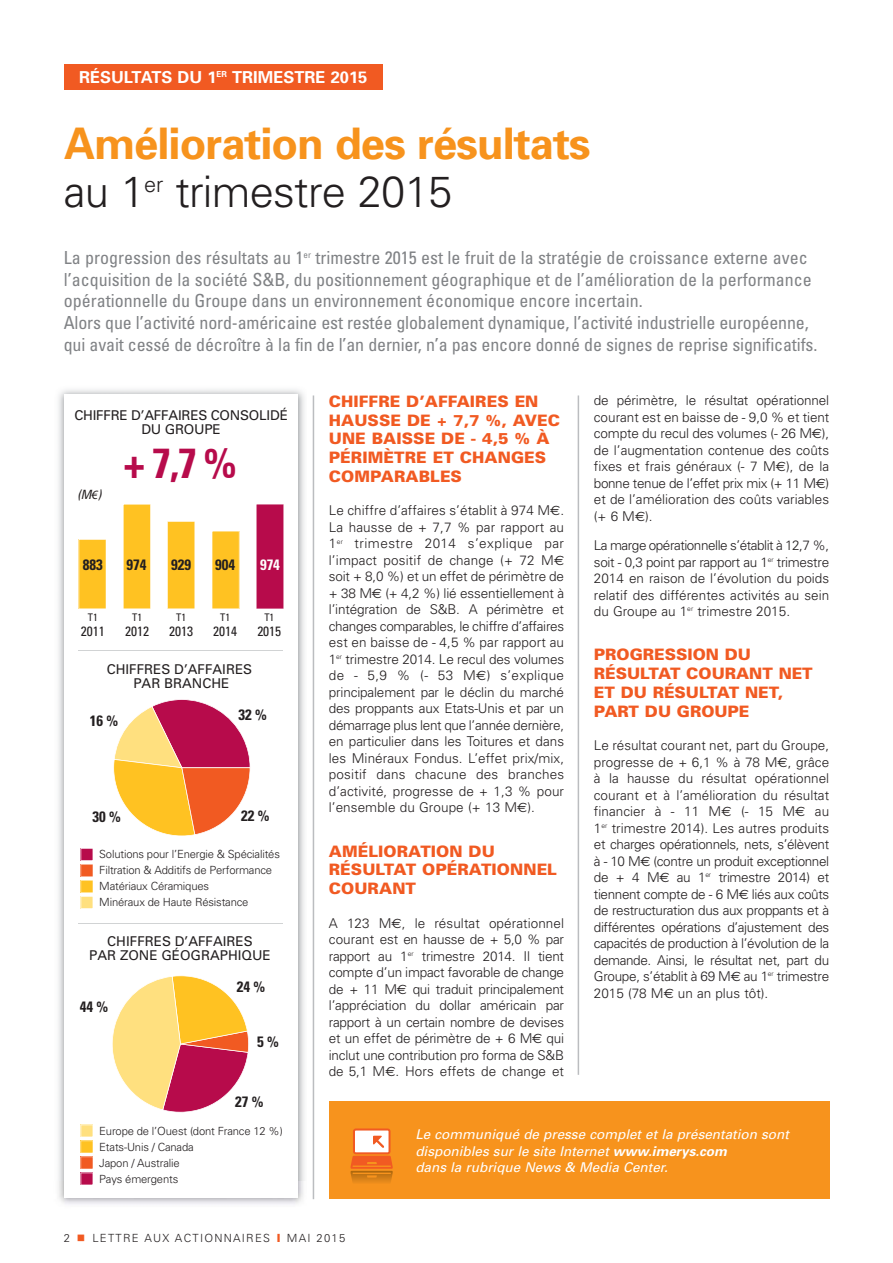
<style>
.page{position:relative;width:893px;height:1263px;background:#fff}
.page>*{position:absolute;margin:0;border:0;box-sizing:border-box;transform-origin:0 0}
.t1{font:700 43.5px/48px "Univers";letter-spacing:-.02em;color:#f7931d}
.t2{font:700 condensed 42px "Univers";color:#b70b4b}
.t3{font:condensed 18px/21.8px "Univers";color:#808285}
.t4{font:700 16.5px "Univers";color:#fff}
.t5{font:900 15.75px/18.8px "Univers";letter-spacing:.005em;color:#f15a22}
.t6{font:700 condensed 15px "Univers";color:#231f20}
.t7{font:700 condensed 15px "Univers";color:#fff}
.t8{font:300 13.5px/16.5px "Univers";color:#231f20;text-align:justify}
.t9{font:italic 13.5px/16.5px "Univers";color:#fff}
.t10{font:13.5px/14.2px "Univers";color:#231f20;text-align:center}
.t11{font:condensed 13.5px "Univers";color:#231f20}
.t12{font:italic condensed 12.75px "Univers";color:#231f20}
.t13{font:300 11.25px "Univers";letter-spacing:-.015em;color:#231f20}
.t14{font:300 11.25px "Univers";letter-spacing:.11em;color:#231f20}
.t15{font:condensed 10.5px "Univers";color:#231f20}
.s1{font-weight:300;color:#231f20}
.s2{font-family:"Myriad Pro";font-stretch:normal}
.s3{font-family:"Euro Sans";font-weight:400}
.s4{font-weight:700}
.s5{color:#f15a22}
.s6{font-weight:900;color:#f15a22}
</style>
<div class="page">
<img style="left:58px;top:389px;width:247px;height:815px">
<div style="left:64px;top:395px;width:234px;height:803px;background:#fff"></div>
<svg style="left:113px;top:699px;width:137px;height:137px"></svg>
<svg style="left:112px;top:975px;width:137px;height:138px"></svg>
<svg style="left:80px;top:848px;width:13px;height:61px"></svg>
<svg style="left:80px;top:1124px;width:13px;height:61px"></svg>
<svg style="left:256px;top:504px;width:28px;height:105px;background:#ba1653"></svg>
<svg style="left:212px;top:531px;width:28px;height:78px;background:#ffc52d"></svg>
<svg style="left:167px;top:521px;width:28px;height:88px;background:#ffc52e"></svg>
<svg style="left:123px;top:504px;width:28px;height:105px;background:#ffc52e"></svg>
<svg style="left:78px;top:539px;width:28px;height:70px;background:#ffc52d"></svg>
<hr style="left:79px;top:650px;width:204px;height:1px;background:#d1d3d4">
<hr style="left:79px;top:923px;width:204px;height:1px;background:#d1d3d4">
<div style="left:64px;top:64px;width:319px;height:25px;background:#f15a22"></div>
<hr style="left:313px;top:395px;width:1px;height:804px;background:#bbbdc0">
<hr style="left:578px;top:395px;width:1px;height:680px;background:#bbbdc0">
<div style="left:329px;top:1102px;width:500px;height:97px;background:#f7931d"></div>
<svg style="left:353px;top:1128px;width:38px;height:26px"></svg>
<svg style="left:351px;top:1156px;width:42px;height:27px"></svg>
<div style="left:355px;top:1130px;width:34px;height:22px;background:#fff"></div>
<svg style="left:373px;top:1136px;width:11px;height:12px"></svg>
<p class="t4" style="left:79px;top:71px;width:290px">RÉSULTATS DU 1<sup>ER</sup> TRIMESTRE 2015</p>
<h1 class="t1" style="left:64px;top:123px;width:528px">Amélioration des résultats <span class="s1">au 1</span><sup>er</sup> <span class="s1">trimestre 2015</span></h1>
<p class="t3" style="left:64px;top:248px;width:755px">La progression des résultats au 1<sup>er</sup> trimestre 2015 est le fruit de la stratégie de croissance externe avec l’acquisition de la société S&amp;B, du positionnement géographique et de l’amélioration de la performance opérationnelle du Groupe dans un environnement économique encore incertain.<br>Alors que l’activité nord-américaine est restée globalement dynamique, l’activité industrielle européenne, qui avait cessé de décroître à la fin de l’an dernier, n’a pas encore donné de signes de reprise significatifs.</p>
<p class="t10" style="left:74px;top:409px;width:215px">CHIFFRE D’AFFAIRES CONSOLIDÉ<br>DU GROUPE</p>
<p class="t12" style="left:77px;top:490px;width:25px">(M<span class="s2">€</span>)</p>
<h2 class="t2" style="left:124px;top:447px;width:114px">+ 7,7 %</h2>
<p class="t6" style="left:83px;top:559px;width:21px">883</p>
<p class="t15" style="left:88px;top:613px;width:11px">T1</p>
<p class="t11" style="left:81px;top:626px;width:25px">2011</p>
<p class="t6" style="left:126px;top:559px;width:21px">974</p>
<p class="t6" style="left:171px;top:559px;width:21px">929</p>
<p class="t6" style="left:215px;top:559px;width:21px">904</p>
<p class="t7" style="left:260px;top:559px;width:21px">974</p>
<p class="t15" style="left:132px;top:613px;width:11px">T1</p>
<p class="t11" style="left:125px;top:626px;width:25px">2012</p>
<p class="t15" style="left:176px;top:613px;width:11px">T1</p>
<p class="t11" style="left:169px;top:626px;width:25px">2013</p>
<p class="t15" style="left:220px;top:613px;width:11px">T1</p>
<p class="t11" style="left:213px;top:626px;width:25px">2014</p>
<p class="t15" style="left:264px;top:613px;width:11px">T1</p>
<p class="t11" style="left:257px;top:626px;width:25px">2015</p>
<p class="t10" style="left:107px;top:663px;width:147px">CHIFFRES D’AFFAIRES<br>PAR BRANCHE</p>
<p class="t6" style="left:90px;top:715px;width:30px">16 %</p>
<p class="t6" style="left:92px;top:811px;width:30px">30 %</p>
<p class="t6" style="left:239px;top:709px;width:30px">32 %</p>
<p class="t6" style="left:241px;top:810px;width:30px">22 %</p>
<p class="t13" style="left:99px;top:850px;width:182px">Solutions pour l’Energie &amp; Spécialités</p>
<p class="t13" style="left:99px;top:866px;width:174px">Filtration &amp; Additifs de Performance</p>
<p class="t13" style="left:99px;top:882px;width:111px">Matériaux Céramiques</p>
<p class="t13" style="left:99px;top:898px;width:151px">Minéraux de Haute Résistance</p>
<p class="t10" style="left:89px;top:935px;width:183px">CHIFFRES D’AFFAIRES<br>PAR ZONE GÉOGRAPHIQUE</p>
<p class="t6" style="left:80px;top:1002px;width:30px">44 %</p>
<p class="t6" style="left:237px;top:981px;width:30px">24 %</p>
<p class="t6" style="left:257px;top:1036px;width:23px">5 %</p>
<p class="t6" style="left:235px;top:1096px;width:30px">27 %</p>
<p class="t13" style="left:99px;top:1126px;width:185px">Europe de l’Ouest (dont France 12 %)</p>
<p class="t13" style="left:99px;top:1142px;width:96px">Etats-Unis / Canada</p>
<p class="t13" style="left:99px;top:1158px;width:82px">Japon / Australie</p>
<p class="t13" style="left:99px;top:1174px;width:81px">Pays émergents</p>
<p class="t5" style="left:329px;top:393px;width:233px">CHIFFRE D’AFFAIRES EN<br>HAUSSE DE + 7,7 %, AVEC<br>UNE BAISSE DE - 4,5 % À<br>PÉRIMÈTRE ET CHANGES<br>COMPARABLES</p>
<p class="t8" style="left:329px;top:503px;width:237px">Le chiffre d’affaires s’établit à 974 M<span class="s3">€</span>.<br>La hausse de + 7,7 % par rapport au 1<sup>er</sup> trimestre 2014 s’explique par l’impact positif de change (+ 72 M<span class="s3">€ </span>soit + 8,0 %) et un effet de périmètre de + 38 M<span class="s3">€</span> (+ 4,2 %) lié essentiellement à l’intégration de S&amp;B. A périmètre et changes comparables, le chiffre d’affaires est en baisse de - 4,5 % par rapport au 1<sup>er</sup> trimestre 2014. Le recul des volumes de - 5,9 % (- 53 M<span class="s3">€</span>) s’explique principalement par le déclin du marché des proppants aux Etats-Unis et par un démarrage plus lent que l’année dernière, en particulier dans les Toitures et dans les Minéraux Fondus. L’effet prix/mix, positif dans chacune des branches d’activité, progresse de + 1,3 % pour l’ensemble du Groupe (+ 13 M<span class="s3">€</span>).</p>
<p class="t5" style="left:329px;top:843px;width:230px">AMÉLIORATION DU<br>RÉSULTAT OPÉRATIONNEL<br>COURANT</p>
<p class="t8" style="left:329px;top:916px;width:237px">A 123 M<span class="s3">€</span>, le résultat opérationnel courant est en hausse de + 5,0 % par rapport au 1<sup>er</sup> trimestre 2014. Il tient compte d’un impact favorable de change de + 11 M<span class="s3">€</span> qui traduit principalement l’appréciation du dollar américain par rapport à un certain nombre de devises et un effet de périmètre de + 6 M<span class="s3">€</span> qui inclut une contribution pro forma de S&amp;B de 5,1 M<span class="s3">€</span>. Hors effets de change et</p>
<p class="t8" style="left:594px;top:393px;width:237px">de périmètre, le résultat opérationnel courant est en baisse de - 9,0 % et tient compte du recul des volumes (- 26 M<span class="s3">€</span>), de l’augmentation contenue des coûts fixes et frais généraux (- 7 M<span class="s3">€</span>), de la bonne tenue de l’effet prix mix (+ 11 M<span class="s3">€</span>) et de l’amélioration des coûts variables (+ 6 M<span class="s3">€</span>).</p>
<p class="t8" style="left:594px;top:538px;width:237px">La marge opérationnelle s’établit à 12,7 %, soit - 0,3 point par rapport au 1<sup>er</sup> trimestre 2014 en raison de l’évolution du poids relatif des différentes activités au sein du Groupe au 1<sup>er</sup> trimestre 2015.</p>
<p class="t5" style="left:594px;top:647px;width:220px">PROGRESSION DU<br>RÉSULTAT COURANT NET<br>ET DU RÉSULTAT NET,<br>PART DU GROUPE</p>
<p class="t8" style="left:594px;top:738px;width:237px">Le résultat courant net, part du Groupe, progresse de + 6,1 % à 78 M<span class="s3">€</span>, grâce à la hausse du résultat opérationnel courant et à l’amélioration du résultat financier à - 11 M<span class="s3">€</span> (- 15 M<span class="s3">€</span> au 1<sup>er</sup> trimestre 2014). Les autres produits et charges opérationnels, nets, s’élèvent à - 10 M<span class="s3">€</span> (contre un produit exceptionnel de + 4 M<span class="s3">€</span> au 1<sup>er</sup> trimestre 2014) et tiennent compte de - 6 M<span class="s3">€</span> liés aux coûts de restructuration dus aux proppants et à différentes opérations d’ajustement des capacités de production à l’évolution de la demande. Ainsi, le résultat net, part du Groupe, s’établit à 69 M<span class="s3">€</span> au 1<sup>er</sup> trimestre 2015 (78 M<span class="s3">€</span> un an plus tôt).</p>
<p class="t9" style="left:415px;top:1127px;width:378px">Le communiqué de presse complet et la présentation sont disponibles sur le site Internet <span class="s4">www.imerys.com<br></span>dans la rubrique News &amp; Media Center.</p>
<p class="t14" style="left:64px;top:1234px;width:283px">2 <span class="s5">■</span> LETTRE AUX ACTIONNAIRES <span class="s6">I</span> MAI 2015</p>
</div>
